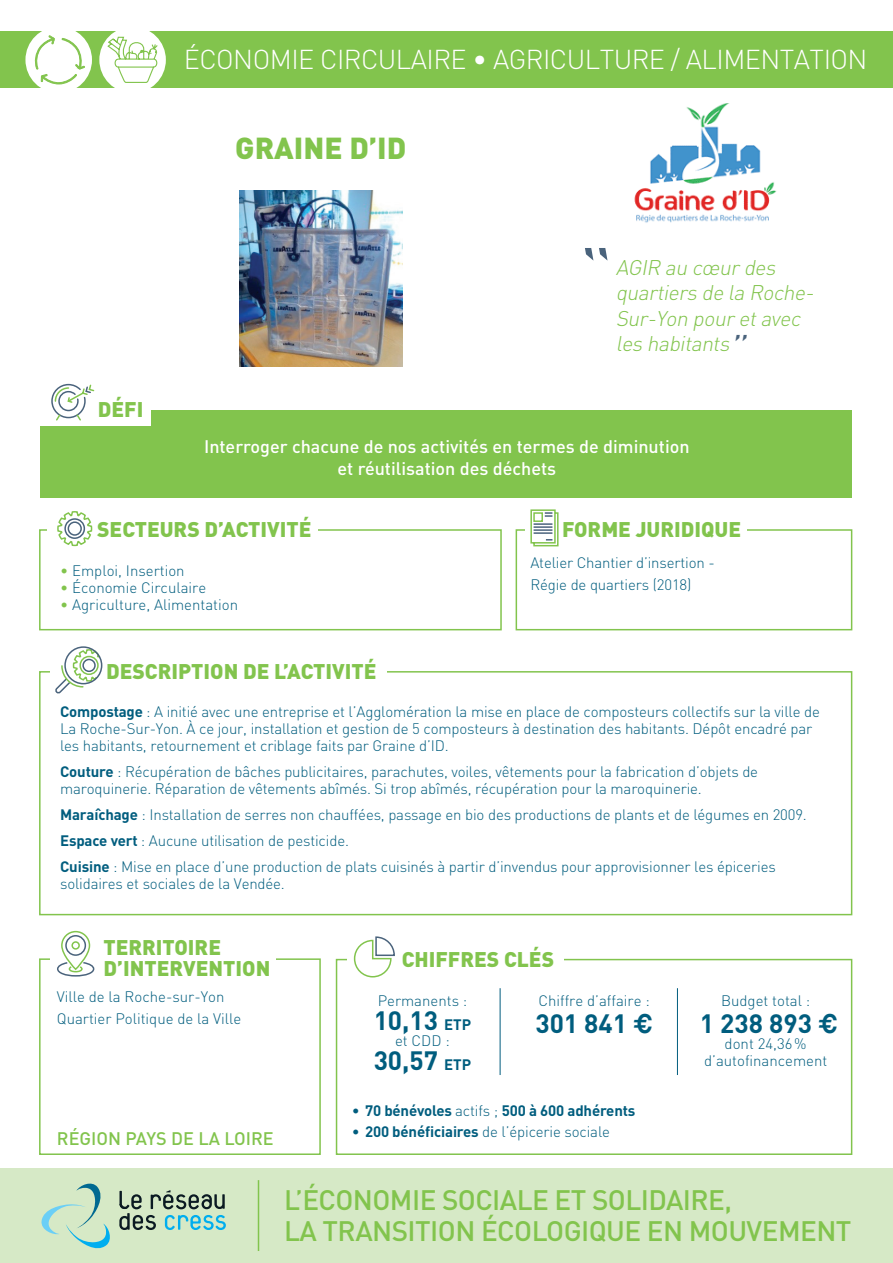
<style>
.page{position:relative;width:893px;height:1263px;background:#fff}
.page>*{position:absolute;margin:0;border:0;box-sizing:border-box;transform-origin:0 0}
.t1{font:italic 300 45px "DIN";color:#4a637c}
.t2{font:900 30px "DIN";color:#82c44d}
.t3{font:500 27.9px/30.8px "DIN";letter-spacing:-.02em;color:#82c44d}
.t4{font:300 27px "DIN";letter-spacing:-.02em;color:#fff}
.t5{font:700 26.25px "DIN";color:#005d7e}
.t6{font:900 21px/21px "DIN";color:#82c44d}
.t7{font:italic 300 21px/25.2px "DIN";color:#82c44d}
.t8{font:500 18px/21.6px "DIN";color:#fff;text-align:center}
.t9{font:500 18px "DIN";color:#82c44d}
.t10{font:300 15px/17.2px "DIN";letter-spacing:-.01em;color:#005d7e}
.t11{font:700 15px "DIN";letter-spacing:-.01em;color:#005d7e}
.s1{color:#82c44d}
.s2{font-weight:700}
.s3{font-size:15px}
.s4{font-family:"Helvetica"}
.s5{font-weight:300}
</style>
<div class="page">
<div style="left:0;top:1168px;width:893px;height:95px;background:#d6e9c6"></div>
<hr style="left:258px;top:1180px;width:1px;height:71px;background:#82c44d">
<div style="left:516px;top:529px;width:336px;height:101px;border:2px solid #82c44d"></div>
<div style="left:39px;top:529px;width:463px;height:101px;border:2px solid #82c44d"></div>
<div style="left:525px;top:524px;width:222px;height:14px;background:#fff"></div>
<svg style="left:530px;top:509px;width:29px;height:38px"></svg>
<div style="left:39px;top:958px;width:282px;height:197px;border:2px solid #82c44d"></div>
<div style="left:50px;top:954px;width:225px;height:13px;background:#fff"></div>
<div style="left:47px;top:525px;width:271px;height:14px;background:#fff"></div>
<div style="left:41px;top:410px;width:811px;height:87px;background:#82c44d"></div>
<div style="left:29px;top:402px;width:122px;height:24px;background:#fff"></div>
<svg style="left:51px;top:383px;width:44px;height:38px"></svg>
<div style="left:61px;top:931px;width:29px;height:38px;border:2px solid #82c44d;border-radius:14px"></div>
<svg style="left:57px;top:961px;width:38px;height:16px"></svg>
<div style="left:65px;top:935px;width:21px;height:21px;border:2px solid #4a637c;border-radius:50%"></div>
<div style="left:71px;top:941px;width:9px;height:9px;border:2px solid #82c44d;border-radius:50%"></div>
<svg style="left:57px;top:511px;width:36px;height:36px"></svg>
<div style="left:39px;top:671px;width:813px;height:244px;border:2px solid #82c44d"></div>
<div style="left:50px;top:666px;width:337px;height:14px;background:#fff"></div>
<div style="left:64px;top:646px;width:38px;height:38px;border:2px solid #4a637c;border-radius:50%"></div>
<svg style="left:55px;top:648px;width:46px;height:46px"></svg>
<svg style="left:41px;top:1183px;width:69px;height:66px"></svg>
<svg style="left:119px;top:1190px;width:107px;height:40px"></svg>
<div style="left:336px;top:959px;width:516px;height:196px;border:2px solid #82c44d"></div>
<div style="left:347px;top:954px;width:217px;height:13px;background:#fff"></div>
<svg style="left:353px;top:936px;width:42px;height:42px"></svg>
<img style="left:239px;top:191px;width:163px;height:175px">
<img style="left:634px;top:104px;width:143px;height:119px">
<hr style="left:500px;top:988px;width:1px;height:87px;background:#005d7e">
<hr style="left:677px;top:988px;width:1px;height:87px;background:#005d7e">
<div style="left:0;top:32px;width:893px;height:56px;background:#82c44d"></div>
<div style="left:25px;top:27px;width:67px;height:66px;background:#fff;border-radius:50%"></div>
<svg style="left:34px;top:35px;width:52px;height:49px"></svg>
<div style="left:99px;top:27px;width:67px;height:66px;background:#fff;border-radius:50%"></div>
<svg style="left:106px;top:36px;width:52px;height:48px"></svg>
<h3 class="t4" style="left:184px;top:43px;width:685px">économie circulaire • agriculture / alimentation</h3>
<h3 class="t6" style="left:98px;top:398px;width:47px">DÉFI</h3>
<h2 class="t2" style="left:235px;top:128px;width:38px">GRAINE</h2>
<h2 class="t2" style="left:349px;top:128px;width:42px">D’ID</h2>
<h3 class="t7" style="left:616px;top:255px;width:204px">AGIR au cœurdes quartiers de la Roche-<br>Sur-Yon pouretavec les habitants</h3>
<h1 class="t1" style="left:727px;top:323px;width:30px">”</h1>
<p class="t8" style="left:204px;top:435px;width:487px">Interroger chacune de nos activités en termes de diminution et réutilisation des déchets</p>
<h3 class="t6" style="left:97px;top:518px;width:216px">SECTEURS D’ACTIVITÉ</h3>
<p class="t10" style="left:60px;top:561px;width:126px"><span class="s1">•</span> Emploi, Insertion</p>
<p class="t10" style="left:60px;top:579px;width:148px"><span class="s1">•</span> économie Circulaire</p>
<p class="t10" style="left:60px;top:596px;width:179px"><span class="s1">•</span> Agriculture, Alimentation</p>
<h3 class="t6" style="left:106px;top:660px;width:272px">DESCRIPTION DE L’ACTIVITÉ</h3>
<h3 class="t6" style="left:562px;top:518px;width:181px">FORME JURIDIQUE</h3>
<p class="t10" style="left:530px;top:552px;width:186px;line-height:21.5px">Atelier Chantier d’insertion -<br>Régie de quartiers (2018)</p>
<p class="t10" style="left:60px;top:703px;width:761px"><span class="s2">Compostage</span> : A initié avec une entreprise et l’Agglomération la mise en place de composteurs collectifs sur la ville de<br>La Roche-Sur-Yon. à ce jour, installation et gestion de 5 composteurs à destination des habitants. Dépôt encadré par les habitants, retournement et criblage faits par Graine d’ID.</p>
<p class="t10" style="left:60px;top:763px;width:699px"><span class="s2">Couture</span> : Récupération de bâches publicitaires, parachutes, voiles, vêtements pour la fabrication d’objets de maroquinerie. Réparation de vêtements abîmés. Si trop abîmés, récupération pour la maroquinerie.</p>
<p class="t10" style="left:60px;top:802px;width:748px;line-height:25.8px"><span class="s2">Maraîchage</span> : Installation de serres non chauffées, passage en bio des productions de plants et de légumes en 2009.<br><span class="s2">Espace vert</span> : Aucune utilisation de pesticide.<br><span class="s2">Cuisine</span> : Mise en place d’une production de plats cuisinés à partir d’invendus pour approvisionner les épiceries</p>
<p class="t10" style="left:60px;top:875px;width:226px">solidaires et sociales de la Vendée.</p>
<h3 class="t6" style="left:104px;top:935px;width:168px">TERRITOIRE<br>D’INTERVENTION</h3>
<p class="t10" style="left:57px;top:986px;width:186px;line-height:21.5px">Ville de la Roche-sur-Yon<br>Quartier Politique de la Ville</p>
<p class="t9" style="left:57px;top:1127px;width:12px">région</p>
<p class="t9" style="left:125px;top:1127px;width:110px">pays de la loire</p>
<h3 class="t6" style="left:402px;top:948px;width:154px">CHIFFRES CLÉS</h3>
<p class="t10" style="left:378px;top:992px;width:91px">Permanents :</p>
<h3 class="t5" style="left:374px;top:1003px;width:99px">10,13 <span class="s3">ETP</span></h3>
<p class="t10" style="left:395px;top:1032px;width:56px">et CDD :</p>
<h3 class="t5" style="left:374px;top:1044px;width:99px">30,57 <span class="s3">ETP</span></h3>
<p class="t10" style="left:538px;top:992px;width:113px">Chiffre d’affaire :</p>
<h3 class="t5" style="left:535px;top:1006px;width:119px">301 841 <span class="s4">€</span></h3>
<p class="t11" style="left:352px;top:1100px;width:285px">• 70 bénévoles <span class="s5">actifs ;</span> 500 à 600 adhérents</p>
<p class="t10" style="left:352px;top:1123px;width:259px"><span class="s2">• 200 bénéficiaires</span> de l’épicerie sociale</p>
<p class="t10" style="left:721px;top:992px;width:91px">Budget total :</p>
<h3 class="t5" style="left:700px;top:1006px;width:139px">1 238 893 <span class="s4">€</span></h3>
<p class="t10" style="left:704px;top:1035px;width:125px;line-height:16.5px;text-align:center">dont 24,36% d’autofinancement</p>
<h3 class="t3" style="left:284px;top:1184px;width:569px">L’ÉCONOMIE SOCIALE ET SOLIDAIRE,<br>LA TRANSITION ÉCOLOGIQUE EN MOUVEMENT</h3>
</div>
